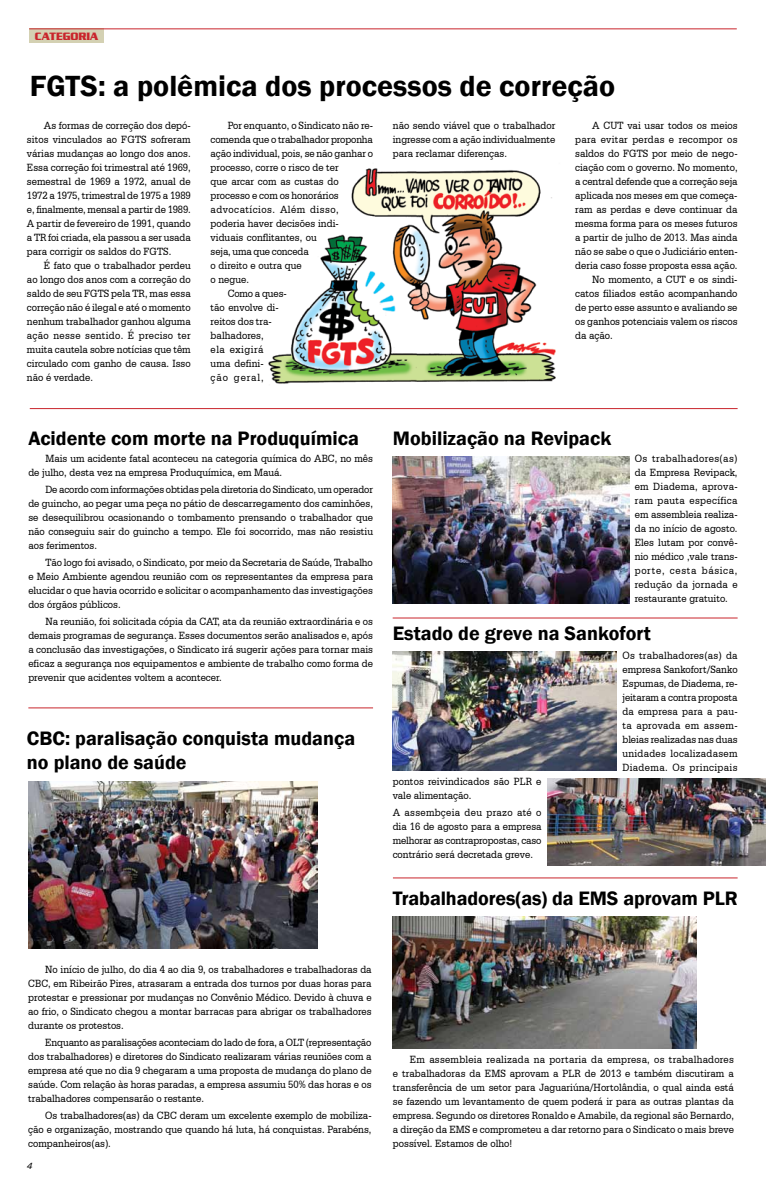
<style>
.page{position:relative;width:766px;height:1191px;background:#fff}
.page>*{position:absolute;margin:0;border:0;box-sizing:border-box;transform-origin:0 0}
.t1{font:600 30px "Franklin Gothic";color:#000}
.t2{font:600 20px/24px "Franklin Gothic";color:#000}
.t3{font:11px/14px "Serifa BT";color:#000;text-align:justify;scale:.9 1}
.t4{font:11px "Serifa BT";letter-spacing:.025em;color:#000;scale:.9 1}
.t5{font:11px "Serifa BT";letter-spacing:.045em;color:#000;scale:.9 1}
.t6{font:11px "Serifa BT";letter-spacing:.05em;color:#000;scale:.9 1}
.t7{font:700 11px "Serpentine D";color:#c9252c;scale:.9 1}
.t8{font:11px "Serifa BT";letter-spacing:.085em;color:#000;scale:.9 1}
.t9{font:italic 500 9px "Univers";color:#000}
</style>
<div class="page">
<img style="left:268px;top:168px;width:288px;height:216px">
<img style="left:28px;top:781px;width:289px;height:167px">
<div style="left:29px;top:28px;width:74px;height:15px;background:#d4d1b3"></div>
<hr style="left:29px;top:28px;width:707px;height:1px;background:#c9252c">
<hr style="left:28px;top:707px;width:345px;height:1px;background:#c9252c">
<hr style="left:30px;top:408px;width:707px;height:1px;background:#c9252c">
<img style="left:393px;top:456px;width:236px;height:148px">
<hr style="left:392px;top:617px;width:345px;height:1px;background:#c9252c">
<img style="left:393px;top:651px;width:223px;height:119px">
<hr style="left:393px;top:877px;width:344px;height:1px;background:#c9252c">
<img style="left:393px;top:916px;width:303px;height:132px">
<img style="left:547px;top:778px;width:218px;height:87px">
<p class="t7" style="left:35px;top:30px;width:72px">CATEGORIA</p>
<h1 class="t1" style="left:30px;top:67px;width:587px">FGTS: a polêmica dos processos de correção</h1>
<p class="t3" style="left:27px;top:118px;width:183px;text-indent:17px">As formas de correção dos depó&shy;sitos vinculados ao FGTS sofreram várias mudanças ao longo dos anos.<br>Essa correção foi trimestral até 1969, semestral de 1969 a 1972, anual de 1972 a 1975, trimestral de 1975 a 1989 e, finalmente, mensal a partir de 1989.<br>A partir de fevereiro de 1991, quando a TR foi criada, ela passou a ser usada para corrigir os saldos do FGTS.</p>
<p class="t3" style="left:27px;top:258px;width:183px;text-indent:17px">É fato que o trabalhador perdeu ao longo dos anos com a correção do saldo de seu FGTS pela TR, mas essa correção não é ilegal e até o momento nenhum trabalhador ganhou alguma ação nesse sentido. É preciso ter muita cautela sobre notícias que têm circulado com ganho de causa. Isso não é verdade.</p>
<p class="t3" style="left:227px;top:118px;width:163px">Por enquanto, o Sindicato não re-</p>
<p class="t3" style="left:210px;top:132px;width:182px">comenda que o trabalhador proponha</p>
<p class="t3" style="left:210px;top:146px;width:182px">ação individual, pois, se não ganhar o</p>
<p class="t3" style="left:210px;top:160px;width:144px">processo, corre o risco de ter</p>
<p class="t3" style="left:210px;top:174px;width:144px">que arcar com as custas do</p>
<p class="t3" style="left:210px;top:188px;width:144px">processo e com os honorários</p>
<p class="t5" style="left:210px;top:202px;width:144px">advocatícios. Além disso,</p>
<p class="t3" style="left:210px;top:216px;width:144px">poderia haver decisões indi-</p>
<p class="t3" style="left:210px;top:230px;width:119px">viduais conflitantes, ou</p>
<p class="t3" style="left:210px;top:244px;width:110px">seja, uma que conceda</p>
<p class="t3" style="left:210px;top:258px;width:103px">o direito e outra que</p>
<p class="t3" style="left:210px;top:272px;width:44px">o negue.</p>
<p class="t3" style="left:227px;top:286px;width:67px">Como a ques-</p>
<p class="t3" style="left:210px;top:300px;width:77px">tão envolve di-</p>
<p class="t3" style="left:210px;top:314px;width:69px">reitos dos tra-</p>
<p class="t3" style="left:210px;top:328px;width:60px">balhadores,</p>
<p class="t6" style="left:210px;top:343px;width:60px">ela exigirá</p>
<p class="t3" style="left:210px;top:356px;width:60px">uma defini-</p>
<p class="t8" style="left:210px;top:371px;width:60px">ção geral,</p>
<h2 class="t2" style="left:28px;top:427px;width:332px">Acidente com morte na Produquímica</h2>
<p class="t3" style="left:28px;top:451px;width:384px;text-indent:17px">Mais um acidente fatal aconteceu na categoria química do ABC, no mês de julho, desta vez na empresa Produquímica, em Mauá.</p>
<p class="t3" style="left:28px;top:482px;width:384px;text-indent:17px">De acordo com informações obtidas pela diretoria do Sindicato, um operador de guincho, ao pegar uma peça no pátio de descarregamento dos caminhões, se desequilibrou ocasionando o tombamento prensando o trabalhador que não conseguiu sair do guincho a tempo. Ele foi socorrido, mas não resistiu aos ferimentos.</p>
<p class="t3" style="left:28px;top:555px;width:384px;text-indent:17px">Tão logo foi avisado, o Sindicato, por meio da Secretaria de Saúde, Trabalho e Meio Ambiente agendou reunião com os representantes da empresa para elucidar o que havia ocorrido e solicitar o acompanhamento das investigações dos órgãos públicos.</p>
<p class="t3" style="left:28px;top:614px;width:384px;text-indent:17px">Na reunião, foi solicitada cópia da CAT, ata da reunião extraordinária e os demais programas de segurança. Esses documentos serão analisados e, após a conclusão das investigações, o Sindicato irá sugerir ações para tornar mais eficaz a segurança nos equipamentos e ambiente de trabalho como forma de prevenir que acidentes voltem a acontecer.</p>
<h2 class="t2" style="left:27px;top:727px;width:329px">CBC: paralisação conquista mudança no plano de saúde</h2>
<p class="t3" style="left:393px;top:118px;width:182px">não sendo viável que o trabalhador ingresse com a ação individualmente para reclamar diferenças.</p>
<p class="t3" style="left:592px;top:118px;width:163px">A CUT vai usar todos os meios</p>
<p class="t4" style="left:575px;top:132px;width:182px">para evitar perdas e recompor os</p>
<p class="t3" style="left:575px;top:146px;width:182px">saldos do FGTS por meio de nego-</p>
<p class="t3" style="left:575px;top:160px;width:182px">ciação com o governo. No momento,</p>
<p class="t3" style="left:575px;top:174px;width:182px">a central defende que a correção seja</p>
<p class="t3" style="left:575px;top:188px;width:182px">aplicada nos meses em que começa-</p>
<p class="t3" style="left:575px;top:202px;width:182px">ram as perdas e deve continuar da</p>
<p class="t3" style="left:575px;top:216px;width:182px">mesma forma para os meses futuros</p>
<p class="t3" style="left:575px;top:230px;width:182px">a partir de julho de 2013. Mas ainda</p>
<p class="t3" style="left:575px;top:244px;width:182px">não se sabe o que o Judiciário enten-</p>
<p class="t3" style="left:575px;top:258px;width:182px">deria caso fosse proposta essa ação.</p>
<p class="t3" style="left:592px;top:272px;width:163px">No momento, a CUT e os sindi-</p>
<p class="t3" style="left:575px;top:286px;width:182px">catos filiados estão acompanhando</p>
<p class="t3" style="left:575px;top:300px;width:182px">de perto esse assunto e avaliando se</p>
<p class="t3" style="left:575px;top:314px;width:182px">os ganhos potenciais valem os riscos</p>
<p class="t3" style="left:575px;top:328px;width:43px">da ação.</p>
<h2 class="t2" style="left:393px;top:427px;width:220px">Mobilização na Revipack</h2>
<p class="t3" style="left:634px;top:451px;width:116px">Os trabalhadores(as) da Empresa Revipack, em Diadema, aprova&shy;ram pauta específica em assembleia realiza&shy;da no início de agosto.<br>Eles lutam por convê&shy;nio médico ,vale trans&shy;porte, cesta básica, redução da jornada e restaurante gratuito.</p>
<h2 class="t2" style="left:392px;top:621px;width:259px">Estado de greve na Sankofort</h2>
<p class="t3" style="left:622px;top:648px;width:129px">Os trabalhadores(as) da empresa Sankofort/Sanko Espumas, de Diadema, re&shy;jeitaram a contra proposta da empresa para a pau&shy;ta aprovada em assem&shy;bleias realizadas nas duas unidades localizadasem Diadema. Os principais</p>
<p class="t3" style="left:392px;top:774px;width:167px">pontos reivindicados são PLR e vale alimentação.</p>
<p class="t3" style="left:392px;top:805px;width:167px">A assembçeia deu prazo até o dia 16 de agosto para a empresa melhorar as contrapropostas, caso contrário será decretada greve.</p>
<h2 class="t2" style="left:393px;top:886px;width:346px">Trabalhadores(as) da EMS aprovam PLR</h2>
<p class="t3" style="left:28px;top:962px;width:383px;text-indent:17px">No início de julho, do dia 4 ao dia 9, os trabalhadores e trabalhadoras da CBC, em Ribeirão Pires, atrasaram a entrada dos turnos por duas horas para protestar e pressionar por mudanças no Convênio Médico. Devido à chuva e ao frio, o Sindicato chegou a montar barracas para abrigar os trabalhadores durante os protestos.</p>
<p class="t3" style="left:28px;top:1035px;width:383px;text-indent:17px">Enquanto as paralisações aconteciam do lado de fora, a OLT (representação dos trabalhadores) e diretores do Sindicato realizaram várias reuniões com a empresa até que no dia 9 chegaram a uma proposta de mudança do plano de saúde. Com relação às horas paradas, a empresa assumiu 50% das horas e os trabalhadores compensarão o restante.</p>
<p class="t3" style="left:28px;top:1107px;width:383px;text-indent:17px">Os trabalhadores(as) da CBC deram um excelente exemplo de mobiliza&shy;ção e organização, mostrando que quando há luta, há conquistas. Parabéns, companheiros(as).</p>
<p class="t9" style="left:27px;top:1159px;width:7px">4</p>
<p class="t3" style="left:393px;top:1051px;width:380px;text-indent:17px">Em assembleia realizada na portaria da empresa, os trabalhadores e trabalhadoras da EMS aprovam a PLR de 2013 e também discutiram a transferência de um setor para Jaguariúna/Hortolândia, o qual ainda está se fazendo um levantamento de quem poderá ir para as outras plantas da empresa. Segundo os diretores Ronaldo e Amabile, da regional são Bernardo, a direção da EMS e comprometeu a dar retorno para o Sindicato o mais breve possível. Estamos de olho!</p>
</div>
